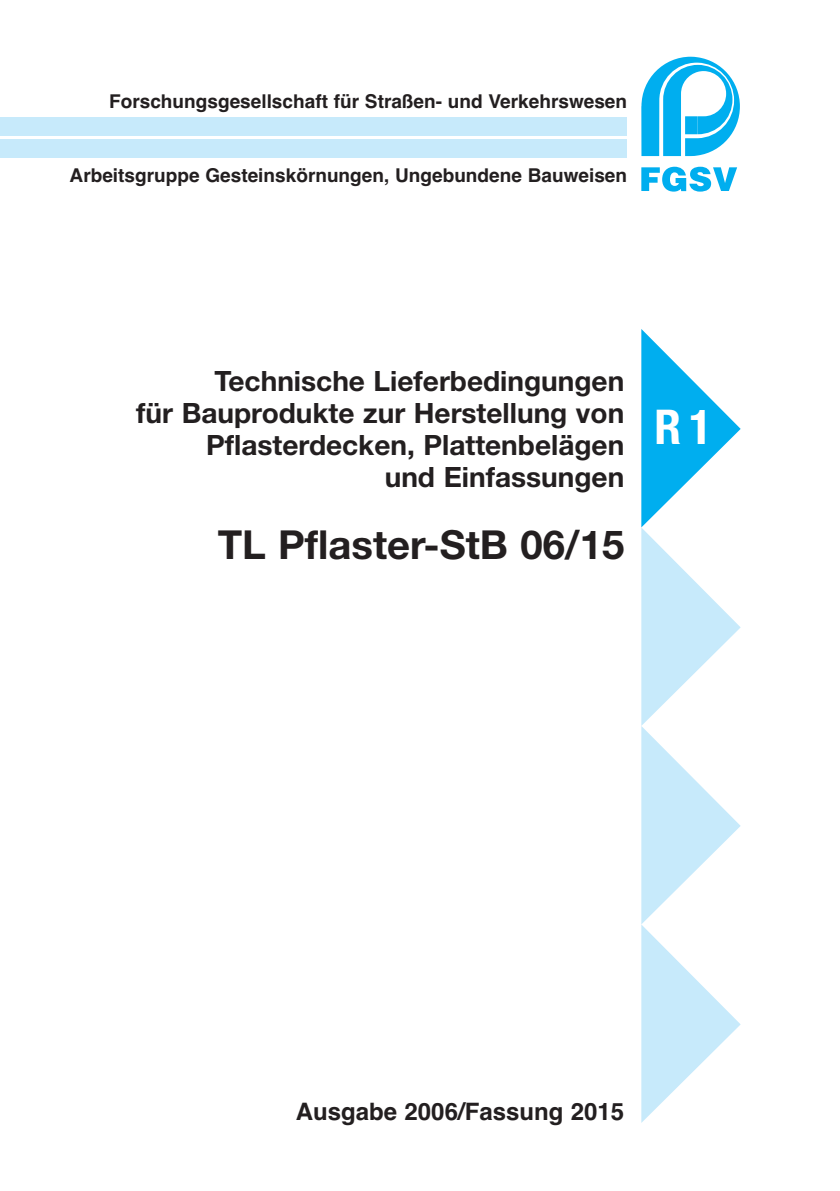
<style>
.page{position:relative;width:840px;height:1191px;background:#fff}
.page>*{position:absolute;margin:0;border:0;box-sizing:border-box;transform-origin:0 0}
.t1{font:700 condensed 48px "Helvetica Neue";color:#fff}
.t2{font:700 40px "Helvetica Neue";color:#231f20}
.t3{font:700 28px/32px "Helvetica Neue";color:#231f20;text-align:right}
.t4{font:700 24px "Helvetica";color:#231f20}
.t5{font:700 19px "Helvetica";color:#231f20}
</style>
<div class="page">
<div style="left:0;top:118px;width:626px;height:18px;background:#c7eafb"></div>
<div style="left:0;top:139px;width:626px;height:18px;background:#c7eafb"></div>
<svg style="left:641px;top:57px;width:98px;height:99px"></svg>
<svg style="left:641px;top:167px;width:95px;height:25px"></svg>
<svg style="left:641px;top:329px;width:99px;height:794px"></svg>
<p class="t5" style="left:109px;top:94px;width:519px">Forschungsgesellschaft für Straßen- und Verkehrswesen</p>
<p class="t5" style="left:70px;top:168px;width:558px">Arbeitsgruppe Gesteinskörnungen, Ungebundene Bauweisen</p>
<p class="t3" style="left:136px;top:367px;width:489px">Technische Lieferbedingungen<br>für Bauprodukte zur Herstellung von<br>Pflasterdecken, Plattenbelägen<br>und Einfassungen</p>
<h2 class="t2" style="left:218px;top:530px;width:408px">TL Pflaster-StB 06/15</h2>
<h1 class="t1" style="left:654px;top:399px;width:59px">R1</h1>
<p class="t4" style="left:295px;top:1103px;width:330px">Ausgabe 2006/Fassung 2015</p>
</div>
